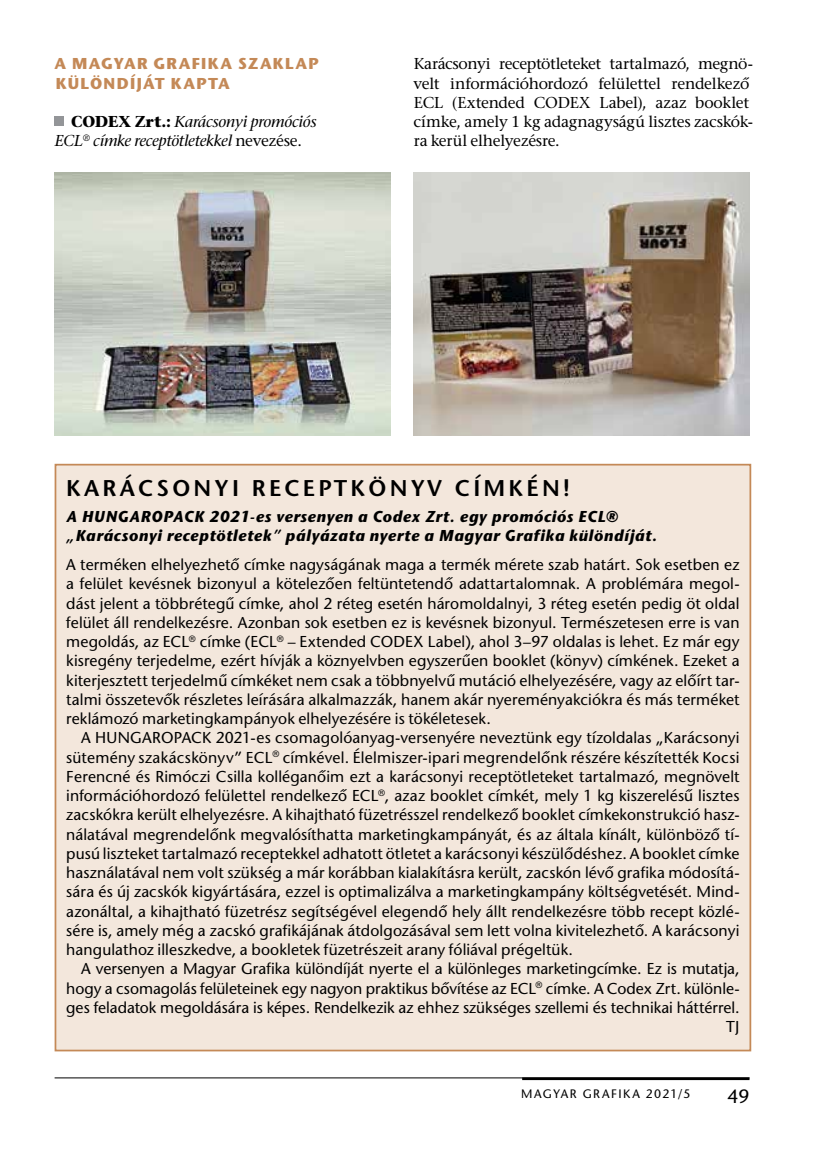
<style>
.page{position:relative;width:819px;height:1166px;background:#fff}
.page>*{position:absolute;margin:0;border:0;box-sizing:border-box;transform-origin:0 0}
.t1{font:600 22.75px "ITC Stone Sans";letter-spacing:.14em;color:#000}
.t2{font:19.25px "ITC Stone Sans";color:#000}
.t3{font:15.75px/19.2px "ITC Stone Sans";color:#000;text-align:justify}
.t4{font:15.75px/19.2px "ITC Stone Serif";letter-spacing:-.015em;color:#000}
.t5{font:italic 700 15.75px/19.2px "ITC Stone Sans";letter-spacing:.04em;color:#000}
.t6{font:italic 15.75px/19.2px "ITC Stone Serif";letter-spacing:-.015em;color:#000}
.t7{font:700 15.75px/19.2px "ITC Stone Sans";letter-spacing:.08em;color:#c48957}
.t8{font:12.25px "ITC Stone Sans";letter-spacing:.12em;color:#000}
.s1{font-weight:700;font-style:normal}
.s2{font-style:normal}
</style>
<div class="page">
<hr style="left:55px;top:1077px;width:694px;height:1px;background:#000">
<hr style="left:522px;top:1077px;width:227px;height:3px;background:#000">
<div style="left:55px;top:116px;width:9px;height:9px;background:#939598"></div>
<img style="left:55px;top:173px;width:336px;height:262px">
<img style="left:413px;top:173px;width:336px;height:262px">
<div style="left:55px;top:465px;width:695px;height:585px;background:#f3e7dc"></div>
<p class="t7" style="left:55px;top:57px;width:265px">A MAGYAR GRAFIKA SZAKLAP<br>KÜLÖNDÍJÁT KAPTA</p>
<p class="t6" style="left:55px;top:114px;width:264px;text-indent:16px"><span class="s1">CODEX Zrt.:</span> Karácsonyi promóciós<br>ECL<sup>®</sup> címke receptötletekkel <span class="s2">nevezése.</span></p>
<p class="t4" style="left:413px;top:57px;width:341px">Karácsonyi receptötleteket tartalmazó, megnö&shy;velt információhordozó felülettel rendelkező ECL (Extended CODEX Label), azaz booklet címke, amely 1 kg adagnagyságú lisztes zacskók&shy;ra kerül elhelyezésre.</p>
<h1 class="t1" style="left:66px;top:476px;width:505px">KARÁCSONYI RECEPTKÖNYV CÍMKÉN!</h1>
<p class="t5" style="left:66px;top:509px;width:592px">A HUNGAROPACK 2021-es versenyen a Codex Zrt. egy promóciós ECL® „Karácsonyi receptötletek” pályázata nyerte a Magyar Grafika különdíját.</p>
<p class="t3" style="left:66px;top:557px;width:674px">A terméken elhelyezhető címke nagyságának maga a termék mérete szab határt. Sok esetben ez a felület kevésnek bizonyul a kötelezően feltüntetendő adattartalomnak. A problémára megol&shy;dást jelent a többrétegű címke, ahol 2 réteg esetén háromoldalnyi, 3 réteg esetén pedig öt oldal felület áll rendelkezésre. Azonban sok esetben ez is kevésnek bizonyul. Természetesen erre is van megoldás, az ECL<sup>®</sup> címke (ECL<sup>®</sup> – Extended CODEX Label), ahol 3–97 oldalas is lehet. Ez már egy kisregény terjedelme, ezért hívják a köznyelvben egyszerűen booklet (könyv) címkének. Ezeket a kiterjesztett terjedelmű címkéket nem csak a többnyelvű mutáció elhelyezésére, vagy az előírt tar&shy;talmi összetevők részletes leírására alkalmazzák, hanem akár nyereményakciókra és más terméket reklámozó marketingkampányok elhelyezésére is tökéletesek.</p>
<p class="t3" style="left:66px;top:730px;width:674px;text-indent:15px">A HUNGAROPACK 2021-es csomagolóanyag-versenyére neveztünk egy tízoldalas „Karácsonyi sütemény szakácskönyv” ECL<sup>®</sup> címkével. Élelmiszer-ipari megrendelőnk részére készítették Kocsi Ferencné és Rimóczi Csilla kolléganőim ezt a karácsonyi receptötleteket tartalmazó, megnövelt információhordozó felülettel rendelkező ECL<sup>®</sup>, azaz booklet címkét, mely 1 kg kiszerelésű lisztes zacskókra került elhelyezésre. A kihajtható füzetrésszel rendelkező booklet címkekonstrukció hasz&shy;nálatával megrendelőnk megvalósíthatta marketingkampányát, és az általa kínált, különböző tí&shy;pusú liszteket tartalmazó receptekkel adhatott ötletet a karácsonyi készülődéshez. A booklet címke használatával nem volt szükség a már korábban kialakításra került, zacskón lévő grafika módosítá&shy;sára és új zacskók kigyártására, ezzel is optimalizálva a marketingkampány költségvetését. Mind&shy;azonáltal, a kihajtható füzetrész segítségével elegendő hely állt rendelkezésre több recept közlé&shy;sére is, amely még a zacskó grafikájának átdolgozásával sem lett volna kivitelezhető. A karácsonyi hangulathoz illeszkedve, a bookletek füzetrészeit arany fóliával prégeltük.</p>
<p class="t3" style="left:66px;top:961px;width:674px;text-align:right">A versenyen a Magyar Grafika különdíját nyerte el a különleges marketingcímke. Ez is mutatja, hogy a csomagolás felületeinek egy nagyon praktikus bővítése az ECL<sup>®</sup> címke. A Codex Zrt. különle&shy;ges feladatok megoldására is képes. Rendelkezik az ehhez szükséges szellemi és technikai háttérrel.<br>TJ</p>
<p class="t8" style="left:521px;top:1087px;width:171px">MAGYAR GRAFIKA 2021/5</p>
<p class="t2" style="left:727px;top:1085px;width:23px">49</p>
</div>
